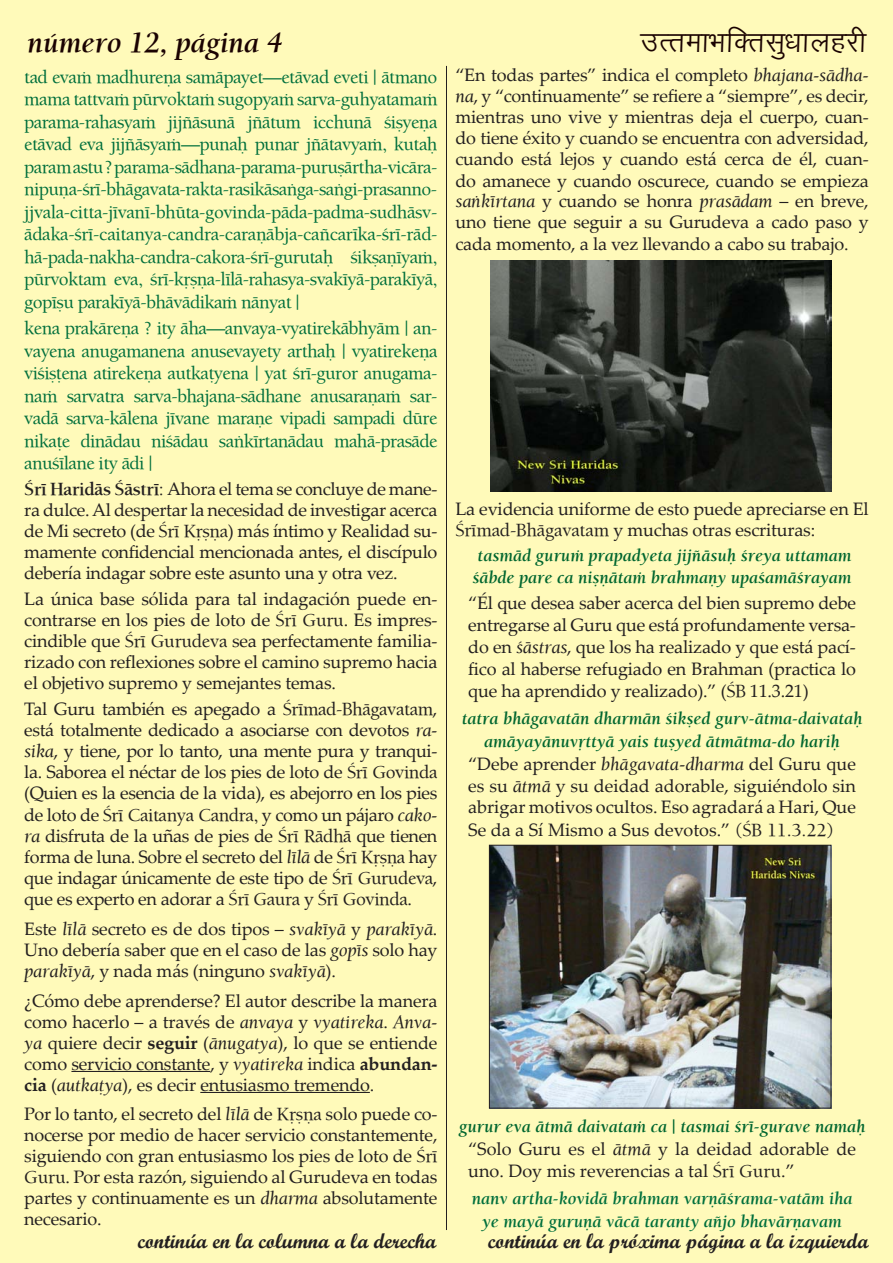
<style>
.page{position:relative;width:893px;height:1263px;background:#fffaba}
.page>*{position:absolute;margin:0;border:0;box-sizing:border-box;transform-origin:0 0}
.t1{font:34.5px "Kruti Dev 010";color:#1a0201}
.t2{font:italic 700 30px "Balaram";color:#1a0201}
.t3{font:21px "Script MT Bold";color:#231f20}
.t4{font:19.05px/22.5px "Balaram";letter-spacing:-.03em;color:#006f3c;text-align:justify}
.t5{font:18px/21.1px "Palatino Linotype";letter-spacing:-.01em;color:#231f20;text-align:justify}
.t6{font:italic 700 18px/22.5px "Balaram";color:#00662f}
.t7{font:italic 700 18px/22.5px "Balaram";color:#006f3c;text-align:center}
.s1{font-family:"Balaram";font-style:italic;font-size:19.05px}
.s2{font-family:"Balaram";font-weight:700;font-size:19.05px}
.s3{font-family:"Balaram";font-size:19.05px}
.s4{font-weight:700}
</style>
<div class="page">
<hr style="left:71px;top:1071px;width:139px;height:1px;background:#231f20">
<hr style="left:200px;top:1092px;width:170px;height:1px;background:#231f20">
<hr style="left:446px;top:66px;width:1px;height:1164px;background:#231f20">
<img style="left:491px;top:847px;width:338px;height:259px">
<div style="left:489px;top:845px;width:342px;height:263px;border:1px solid #231f20"></div>
<img style="left:490px;top:260px;width:342px;height:232px">
<h2 class="t2" style="left:27px;top:24px;width:258px">número 12, página 4</h2>
<h1 class="t1" style="left:640px;top:24px;width:228px">mRrekHkfDrlq/kkygjh</h1>
<p class="t5" style="left:455px;top:64px;width:415px">“En todas partes” indica el completo <span class="s1">bhajana-sädha&shy;na</span>, y “continuamente” se refiere a “siempre”, es decir, mientras uno vive y mientras deja el cuerpo, cuan&shy;do tiene éxito y cuando se encuentra con adversidad, cuando está lejos y cuando está cerca de él, cuan&shy;do amanece y cuando oscurece, cuando se empieza <span class="s1">saìkértana</span> y cuando se honra <span class="s1">prasädam</span> – en breve, uno tiene que seguir a su Gurudeva a cado paso y cada momento, a la vez llevando a cabo su trabajo.</p>
<p class="t4" style="left:24px;top:65px;width:415px">tad evaà madhureëa samäpayet—etävad eveti | ätmano mama tattvaà pürvoktaà sugopyaà sarva-guhyatamaà parama-rahasyaà jijïäsunä jïätum icchunä çiñyeëa etävad eva jijïäsyaà—punaù punar jïätavyaà, kutaù param astu ? parama-sädhana-parama-puruñärtha-vicära&shy;nipuëa-çré-bhägavata-rakta-rasikäsaìga-saìgi-prasanno&shy;jjvala-citta-jévané-bhüta-govinda-päda-padma-sudhäsv&shy;ädaka-çré-caitanya-candra-caraëäbja-caïcaréka-çré-räd&shy;hä-pada-nakha-candra-cakora-çré-gurutaù çikñaëéyaà, pürvoktam eva, çré-kåñëa-lélä-rahasya-svakéyä-parakéyä, gopéñu parakéyä-bhävädikaà nänyat |</p>
<p class="t4" style="left:24px;top:317px;width:415px">kena prakäreëa ? ity äha—anvaya-vyatirekäbhyäm | an&shy;vayena anugamanena anusevayety arthaù | vyatirekeëa viçiñöena atirekeëa autkaöyena | yat çré-guror anugama&shy;naà sarvatra sarva-bhajana-sädhane anusaraëaà sar&shy;vadä sarva-kälena jévane maraëe vipadi sampadi düre nikaöe dinädau niçädau saìkértanädau mahä-prasäde anuçélane ity ädi |</p>
<p class="t5" style="left:24px;top:477px;width:415px"><span class="s2">Çré Haridäs Çästré</span><span class="s3">:</span> Ahora el tema se concluye de mane&shy;ra dulce. Al despertar la necesidad de investigar acerca de Mi secreto (de <span class="s3">Çré Kåñëa</span>) más íntimo y Realidad su&shy;mamente confidencial mencionada antes, el discípulo debería indagar sobre este asunto una y otra vez.</p>
<p class="t5" style="left:24px;top:587px;width:415px">La única base sólida para tal indagación puede en&shy;contrarse en los pies de loto de <span class="s3">Çré Guru</span>. Es impres&shy;cindible que <span class="s3">Çré Gurudeva</span> sea perfectamente familia&shy;rizado con reflexiones sobre el camino supremo hacia el objetivo supremo y semejantes temas.</p>
<p class="t5" style="left:24px;top:697px;width:415px">Tal Guru también es apegado a <span class="s3">Çrémad-Bhägavatam</span>, está totalmente dedicado a asociarse con devotos <span class="s1">ra&shy;sika</span>, y tiene, por lo tanto, una mente pura y tranqui&shy;la. Saborea el néctar de los pies de loto de <span class="s3">Çré Govinda </span>(Quien es la esencia de la vida), es abejorro en los pies de loto de <span class="s3">Çré Caitanya Candra,</span> y como un pájaro <span class="s1">cako&shy;ra</span> disfruta de la uñas de pies de <span class="s3">Çré Rädhä</span> que tienen forma de luna. Sobre el secreto del <span class="s1">lélä</span> de <span class="s3">Çré Kåñëa</span> hay que indagar únicamente de este tipo de <span class="s3">Çré Gurudeva</span>, que es experto en adorar a <span class="s3">Çré Gaura</span> y <span class="s3">Çré Govinda</span>.</p>
<p class="t5" style="left:24px;top:917px;width:415px">Este <span class="s1">lélä</span> secreto es de dos tipos – <span class="s1">svakéyä</span> y <span class="s1">parakéyä</span>.<br>Uno debería saber que en el caso de las <span class="s1">gopés</span> solo hay <span class="s1">parakéyä</span>, y nada más (ninguno <span class="s1">svakéyä</span>).</p>
<p class="t5" style="left:24px;top:989px;width:415px">¿Cómo debe aprenderse? El autor describe la manera como hacerlo – a través de <span class="s1">anvaya</span> y <span class="s1">vyatireka</span>. <span class="s1">Anva&shy;ya</span> quiere decir <span class="s4">seguir</span> (<span class="s1">änugatya</span>), lo que se entiende como servicio constante, y <span class="s1">vyatireka</span> indica <span class="s4">abundan&shy;cia</span> (<span class="s1">autkaöya</span>), es decir entusiasmo tremendo.</p>
<p class="t5" style="left:24px;top:1103px;width:415px">Por lo tanto, el secreto del <span class="s1">lélä</span> de <span class="s3">Kåñëa</span> solo puede co&shy;nocerse por medio de hacer servicio constantemente, siguiendo con gran entusiasmo los pies de loto de <span class="s3">Çré Guru</span>. Por esta razón, siguiendo al Gurudeva en todas partes y continuamente es un <span class="s1">dharma</span> absolutamente necesario.</p>
<p class="t3" style="left:138px;top:1228px;width:300px">continúa en la columna a la derecha</p>
<p class="t3" style="left:488px;top:1228px;width:382px">continúa en la próxima página a la izquierda</p>
<p class="t5" style="left:455px;top:498px;width:415px">La evidencia uniforme de esto puede apreciarse en El<br><span class="s3">Çrémad-Bhägavatam</span> y muchas otras escrituras:</p>
<p class="t6" style="left:473px;top:543px;width:380px">tasmäd guruà prapadyeta jijïäsuù çreya uttamam çäbde pare ca niñëätaà brahmaëy upaçamäçrayam</p>
<p class="t5" style="left:468px;top:591px;width:389px;line-height:22px">“Él que desea saber acerca del bien supremo debe entregarse al Guru que está profundamente versa&shy;do en <span class="s1">çästras</span>, que los ha realizado y que está pací&shy;fico al haberse refugiado en Brahman (practica lo que ha aprendido y realizado).” (<span class="s3">ÇB</span> 11.3.21)</p>
<p class="t6" style="left:462px;top:707px;width:402px;text-align:center">tatra bhägavatän dharmän çikñed gurv-ätma-daivataù amäyayänuvåttyä yais tuñyed ätmätma-do hariù</p>
<p class="t5" style="left:468px;top:752px;width:389px;line-height:21.8px">“Debe aprender <span class="s1">bhägavata-dharma</span> del Guru que es su <span class="s1">ätmä</span> y su deidad adorable, siguiéndolo sin abrigar motivos ocultos. Eso agradará a Hari, Que Se da a Sí Mismo a Sus devotos.” <span class="s3">(ÇB 11.3.22)</span></p>
<p class="t6" style="left:459px;top:1115px;width:408px">gurur eva ätmä daivataà ca | tasmai çré-gurave namaù</p>
<p class="t5" style="left:468px;top:1137px;width:389px;line-height:22.5px">“Solo Guru es el <span class="s1">ätmä</span> y la deidad adorable de uno. Doy mis reverencias a tal <span class="s3">Çré Guru</span>.”</p>
<p class="t7" style="left:472px;top:1187px;width:382px">nanv artha-kovidä brahman varëäçrama-vatäm iha ye mayä guruëä väcä taranty aïjo bhavärëavam</p>
</div>
